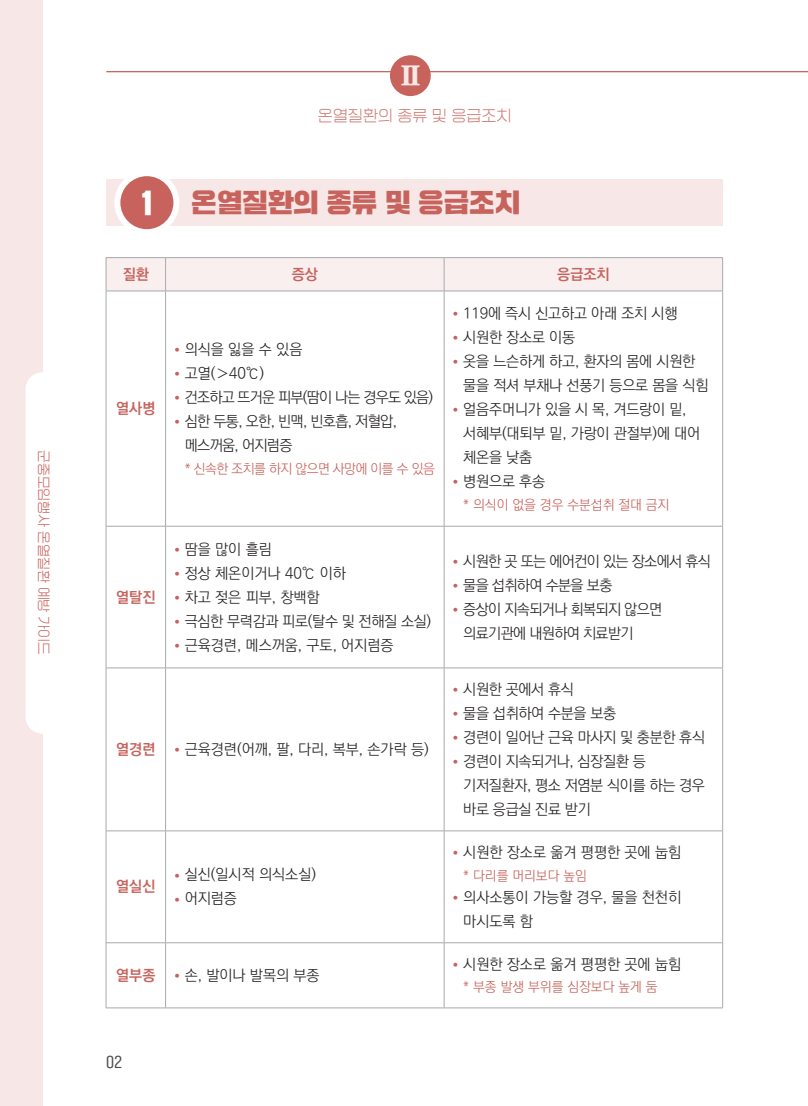
<style>
.page{position:relative;width:808px;height:1106px;background:#fff}
.page>*{position:absolute;margin:0;border:0;box-sizing:border-box;transform-origin:0 0}
.t1{font:30px "SD Myeongjo Neoa g Ex Bd";color:#f7e8e7}
.t2{font:27px "SD Gd Gothic";color:#fff}
.t3{font:25.5px "SD Gd Gothic";color:#c7635c}
.t4{font:300 15px/24px "Ko Pub World Dotum";letter-spacing:-.01em;color:#231f20}
.t5{font:300 15px/24px "Ko Pub World Dotum";letter-spacing:-.04em;color:#231f20}
.t6{font:300 15px "Ko Pub World Dotum";letter-spacing:-.05em;color:#231f20}
.t7{font:700 15px "Ko Pub World Dotum";color:#c7635c}
.t8{font:15px "SD Gyeokdong G203 Lt";color:#cf7b74}
.t9{font:300 13.5px "Ko Pub World Dotum";color:#c7635c}
.t10{font:300 13.5px "Ko Pub World Dotum";letter-spacing:-.03em;color:#c7635c}
.t11{font:13.5px "SD Gyeokdong G204 Rg";color:#4b4c4d}
.t12{font:12.75px "SD Gyeokdong G203 Lt";letter-spacing:.01em;color:#c7635c}
.s1{font-weight:700;color:#c7635c}
</style>
<div class="page">
<hr style="left:106px;top:71px;width:702px;height:1px;background:#c7635c">
<div style="left:0;top:0;width:43px;height:1106px;background:#f7e8e7"></div>
<div style="left:26px;top:372px;width:34px;height:361px;background:#fff;border-radius:17px"></div>
<div style="left:390px;top:55px;width:41px;height:41px;background:#c7635c;border-radius:50%"></div>
<div style="left:106px;top:179px;width:617px;height:47px;background:#f7e8e7"></div>
<div style="left:117px;top:173px;width:59px;height:59px;background:#c7635c;border-radius:50%"></div>
<div style="left:114px;top:170px;width:65px;height:65px;border:6px solid #fff;border-radius:50%"></div>
<div style="left:107px;top:258px;width:615px;height:33px;background:#f9efef"></div>
<hr style="left:165px;top:258px;width:1px;height:33px;background:#a8a9ad">
<hr style="left:444px;top:258px;width:1px;height:33px;background:#a8a9ad">
<hr style="left:165px;top:291px;width:1px;height:235px;background:#a8a9ad">
<hr style="left:444px;top:291px;width:1px;height:235px;background:#a8a9ad">
<hr style="left:106px;top:526px;width:60px;height:1px;background:#a8a9ad">
<hr style="left:166px;top:526px;width:278px;height:1px;background:#a8a9ad">
<hr style="left:165px;top:526px;width:1px;height:141px;background:#a8a9ad">
<hr style="left:444px;top:526px;width:279px;height:1px;background:#a8a9ad">
<hr style="left:444px;top:526px;width:1px;height:141px;background:#a8a9ad">
<hr style="left:106px;top:667px;width:60px;height:1px;background:#a8a9ad">
<hr style="left:166px;top:667px;width:278px;height:1px;background:#a8a9ad">
<hr style="left:165px;top:668px;width:1px;height:162px;background:#a8a9ad">
<hr style="left:444px;top:667px;width:279px;height:1px;background:#a8a9ad">
<hr style="left:444px;top:668px;width:1px;height:162px;background:#a8a9ad">
<hr style="left:106px;top:830px;width:60px;height:1px;background:#a8a9ad">
<hr style="left:166px;top:830px;width:278px;height:1px;background:#a8a9ad">
<hr style="left:165px;top:831px;width:1px;height:111px;background:#a8a9ad">
<hr style="left:444px;top:830px;width:279px;height:1px;background:#a8a9ad">
<hr style="left:444px;top:831px;width:1px;height:111px;background:#a8a9ad">
<hr style="left:106px;top:942px;width:60px;height:1px;background:#a8a9ad">
<hr style="left:166px;top:942px;width:278px;height:1px;background:#a8a9ad">
<hr style="left:165px;top:943px;width:1px;height:64px;background:#a8a9ad">
<hr style="left:444px;top:942px;width:279px;height:1px;background:#a8a9ad">
<hr style="left:444px;top:943px;width:1px;height:64px;background:#a8a9ad">
<hr style="left:106px;top:257px;width:60px;height:1px;background:#a8a9ad">
<hr style="left:106px;top:258px;width:1px;height:33px;background:#a8a9ad">
<hr style="left:166px;top:257px;width:278px;height:1px;background:#a8a9ad">
<hr style="left:444px;top:257px;width:279px;height:1px;background:#a8a9ad">
<hr style="left:722px;top:258px;width:1px;height:33px;background:#a8a9ad">
<hr style="left:106px;top:291px;width:60px;height:1px;background:#a8a9ad">
<hr style="left:106px;top:291px;width:1px;height:235px;background:#a8a9ad">
<hr style="left:166px;top:291px;width:278px;height:1px;background:#a8a9ad">
<hr style="left:444px;top:291px;width:279px;height:1px;background:#a8a9ad">
<hr style="left:722px;top:291px;width:1px;height:235px;background:#a8a9ad">
<hr style="left:106px;top:526px;width:1px;height:141px;background:#a8a9ad">
<hr style="left:722px;top:526px;width:1px;height:141px;background:#a8a9ad">
<hr style="left:106px;top:668px;width:1px;height:162px;background:#a8a9ad">
<hr style="left:722px;top:668px;width:1px;height:162px;background:#a8a9ad">
<hr style="left:106px;top:831px;width:1px;height:111px;background:#a8a9ad">
<hr style="left:722px;top:831px;width:1px;height:111px;background:#a8a9ad">
<hr style="left:106px;top:943px;width:1px;height:64px;background:#a8a9ad">
<hr style="left:722px;top:943px;width:1px;height:64px;background:#a8a9ad">
<hr style="left:106px;top:1007px;width:60px;height:1px;background:#a8a9ad">
<hr style="left:166px;top:1007px;width:278px;height:1px;background:#a8a9ad">
<hr style="left:444px;top:1007px;width:279px;height:1px;background:#a8a9ad">
<p class="t12" style="left:50px;top:450px;width:206px;rotate:90deg">군중모임행사 온열질환 예방 가이드</p>
<h1 class="t1" style="left:396px;top:59px;width:30px">Ⅱ</h1>
<p class="t8" style="left:318px;top:108px;width:195px">온열질환의 종류 및 응급조치</p>
<h2 class="t2" style="left:142px;top:189px;width:11px">1</h2>
<h3 class="t3" style="left:191px;top:190px;width:330px">온열질환의 종류 및 응급조치</h3>
<p class="t7" style="left:123px;top:263px;width:28px">질환</p>
<p class="t7" style="left:292px;top:263px;width:28px">증상</p>
<p class="t7" style="left:557px;top:263px;width:54px">응급조치</p>
<p class="t7" style="left:116px;top:397px;width:41px">열사병</p>
<p class="t4" style="left:174px;top:337px;width:130px"><span class="s1">•</span> 의식을 잃을 수 있음</p>
<p class="t4" style="left:174px;top:361px;width:91px"><span class="s1">•</span> 고열(＞40℃)</p>
<p class="t6" style="left:174px;top:387px;width:261px"><span class="s1">•</span> 건조하고 뜨거운 피부(땀이 나는 경우도 있음)</p>
<p class="t5" style="left:185px;top:409px;width:214px;text-indent:-11px"><span class="s1">•</span> 심한 두통, 오한, 빈맥, 빈호흡, 저혈압, 메스꺼움, 어지럼증</p>
<p class="t10" style="left:185px;top:459px;width:252px">* 신속한 조치를 하지 않으면 사망에 이를 수 있음</p>
<p class="t7" style="left:116px;top:586px;width:41px">열탈진</p>
<p class="t4" style="left:174px;top:537px;width:99px"><span class="s1">•</span> 땀을 많이 흘림</p>
<p class="t4" style="left:174px;top:561px;width:173px"><span class="s1">•</span> 정상 체온이거나 40℃ 이하</p>
<p class="t4" style="left:174px;top:585px;width:147px"><span class="s1">•</span> 차고 젖은 피부, 창백함</p>
<p class="t4" style="left:174px;top:609px;width:259px"><span class="s1">•</span> 극심한 무력감과 피로(탈수 및 전해질 소실)</p>
<p class="t4" style="left:174px;top:633px;width:221px"><span class="s1">•</span> 근육경련, 메스꺼움, 구토, 어지럼증</p>
<p class="t4" style="left:116px;top:737px;width:314px"><span class="s1">열경련 •</span> 근육경련(어깨, 팔, 다리, 복부, 손가락 등)</p>
<p class="t7" style="left:116px;top:875px;width:41px">열실신</p>
<p class="t4" style="left:174px;top:863px;width:144px"><span class="s1">•</span> 실신(일시적 의식소실)</p>
<p class="t4" style="left:174px;top:887px;width:64px"><span class="s1">•</span> 어지럼증</p>
<p class="t4" style="left:116px;top:963px;width:205px"><span class="s1">열부종 •</span> 손, 발이나 발목의 부종</p>
<p class="t4" style="left:453px;top:301px;width:226px"><span class="s1">•</span> 119에 즉시 신고하고 아래 조치 시행</p>
<p class="t4" style="left:453px;top:325px;width:124px"><span class="s1">•</span> 시원한 장소로 이동</p>
<p class="t4" style="left:463px;top:349px;width:247px;text-indent:-11px"><span class="s1">•</span> 옷을 느슨하게 하고, 환자의 몸에 시원한 물을 적셔 부채나 선풍기 등으로 몸을 식힘</p>
<p class="t4" style="left:463px;top:397px;width:238px;text-indent:-11px"><span class="s1">•</span> 얼음주머니가 있을 시 목, 겨드랑이 밑, 서혜부(대퇴부 밑, 가랑이 관절부)에 대어 체온을 낮춤</p>
<p class="t4" style="left:453px;top:469px;width:94px"><span class="s1">•</span> 병원으로 후송</p>
<p class="t9" style="left:463px;top:495px;width:208px">* 의식이 없을 경우 수분섭취 절대 금지</p>
<p class="t5" style="left:453px;top:549px;width:260px"><span class="s1">•</span> 시원한 곳 또는 에어컨이 있는 장소에서 휴식</p>
<p class="t5" style="left:453px;top:573px;width:161px"><span class="s1">•</span> 물을 섭취하여 수분을 보충</p>
<p class="t5" style="left:463px;top:597px;width:201px;text-indent:-11px"><span class="s1">•</span> 증상이 지속되거나 회복되지 않으면 의료기관에 내원하여 치료받기</p>
<p class="t4" style="left:453px;top:677px;width:123px"><span class="s1">•</span> 시원한 곳에서 휴식</p>
<p class="t4" style="left:453px;top:701px;width:165px"><span class="s1">•</span> 물을 섭취하여 수분을 보충</p>
<p class="t4" style="left:453px;top:725px;width:254px"><span class="s1">•</span> 경련이 일어난 근육 마사지 및 충분한 휴식</p>
<p class="t4" style="left:463px;top:749px;width:243px;text-indent:-11px"><span class="s1">•</span> 경련이 지속되거나, 심장질환 등 기저질환자, 평소 저염분 식이를 하는 경우 바로 응급실 진료 받기</p>
<p class="t4" style="left:453px;top:840px;width:230px"><span class="s1">•</span> 시원한 장소로 옮겨 평평한 곳에 눕힘</p>
<p class="t9" style="left:463px;top:866px;width:125px">* 다리를 머리보다 높임</p>
<p class="t4" style="left:463px;top:885px;width:219px;text-indent:-11px"><span class="s1">•</span> 의사소통이 가능할 경우, 물을 천천히 마시도록 함</p>
<p class="t4" style="left:453px;top:952px;width:230px"><span class="s1">•</span> 시원한 장소로 옮겨 평평한 곳에 눕힘</p>
<p class="t9" style="left:463px;top:977px;width:196px">* 부종 발생 부위를 심장보다 높게 둠</p>
<p class="t11" style="left:106px;top:1054px;width:17px">02</p>
</div>
